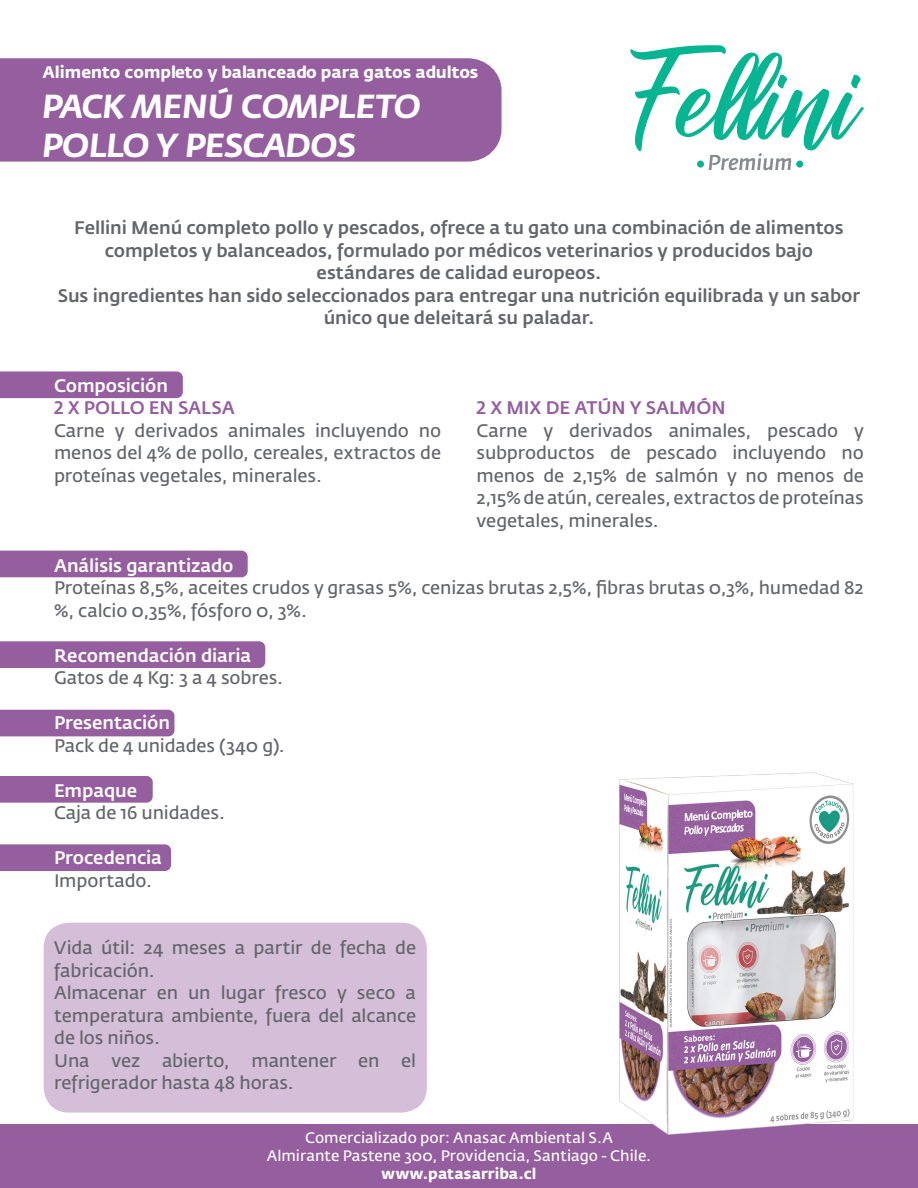
<style>
.page{position:relative;width:918px;height:1188px;background:#fff}
.page>*{position:absolute;margin:0;border:0;box-sizing:border-box;transform-origin:0 0}
.t1{font:italic 700 33px "Fedra Sans Pro";letter-spacing:.01em;color:#fff}
.t2{font:18px/22.5px "Fedra Sans Pro";letter-spacing:-.005em;color:#63656b}
.t3{font:500 18px/22.5px "Fedra Sans Pro";letter-spacing:-.005em;color:#63656b;text-align:center}
.t4{font:500 18px "Fedra Sans Pro";letter-spacing:-.005em;color:#fff}
.t5{font:500 18px "Fedra Sans Pro";letter-spacing:-.005em;color:#955e9f}
.t6{font:700 16.5px "Fedra Sans Pro";color:#fff}
.t7{font:15px "Fedra Sans Pro";color:#fff}
.t8{font:700 15px "Fedra Sans Pro";letter-spacing:.01em;color:#fff}
</style>
<div class="page">
<div style="left:0;top:844px;width:171px;height:27px;background:#955e9f"></div>
<div style="left:0;top:776px;width:153px;height:27px;background:#955e9f"></div>
<div style="left:0;top:710px;width:174px;height:26px;background:#955e9f"></div>
<div style="left:0;top:641px;width:265px;height:27px;background:#955e9f"></div>
<div style="left:44px;top:923px;width:383px;height:190px;background:#d5bed8;border-radius:26px"></div>
<div style="left:0;top:551px;width:248px;height:26px;background:#955e9f"></div>
<div style="left:0;top:1125px;width:918px;height:63px;background:#955e9f"></div>
<div style="left:0;top:371px;width:183px;height:27px;background:#955e9f"></div>
<svg style="left:630px;top:45px;width:234px;height:125px"></svg>
<div style="left:0;top:58px;width:502px;height:104px;background:#955e9f"></div>
<img style="left:596px;top:772px;width:271px;height:363px">
<p class="t6" style="left:43px;top:62px;width:437px">Alimento completo y balanceado para gatos adultos</p>
<p class="t1" style="left:43px;top:86px;width:380px">PACK MENÚ COMPLETO</p>
<p class="t1" style="left:43px;top:125px;width:314px">POLLO Y PESCADOS</p>
<p class="t3" style="left:74px;top:216px;width:771px">Fellini Menú completo pollo y pescados, ofrece a tu gato una combinación de alimentos completos y balanceados, formulado por médicos veterinarios y producidos bajo estándares de calidad europeos.</p>
<p class="t3" style="left:58px;top:284px;width:804px">Sus ingredientes han sido seleccionados para entregar una nutrición equilibrada y un sabor único que deleitará su paladar.</p>
<p class="t4" style="left:54px;top:374px;width:116px">Composición</p>
<p class="t5" style="left:54px;top:396px;width:182px">2 X POLLO EN SALSA</p>
<p class="t2" style="left:54px;top:419px;width:389px;text-align:justify">Carne y derivados animales incluyendo no menos del 4% de pollo, cereales, extractos de proteínas vegetales, minerales.</p>
<p class="t5" style="left:477px;top:396px;width:250px">2 X MIX DE ATÚN Y SALMÓN</p>
<p class="t2" style="left:477px;top:419px;width:389px;text-align:justify">Carne y derivados animales, pescado y subproductos de pescado incluyendo no menos de 2,15% de salmón y no menos de 2,15% de atún, cereales, extractos de proteínas vegetales, minerales.</p>
<p class="t4" style="left:54px;top:554px;width:181px">Análisis garantizado</p>
<p class="t2" style="left:54px;top:576px;width:811px">Proteínas 8,5%, aceites crudos y grasas 5%, cenizas brutas 2,5%, fibras brutas 0,3%, humedad 82 %, calcio 0,35%, fósforo 0, 3%.</p>
<p class="t4" style="left:54px;top:644px;width:199px">Recomendación diaria</p>
<p class="t2" style="left:54px;top:666px;width:230px">Gatos de 4 Kg: 3 a 4 sobres.</p>
<p class="t4" style="left:54px;top:711px;width:118px">Presentación</p>
<p class="t2" style="left:54px;top:734px;width:232px">Pack de 4 unidades (340 g).</p>
<p class="t4" style="left:54px;top:779px;width:85px">Empaque</p>
<p class="t2" style="left:54px;top:801px;width:172px">Caja de 16 unidades.</p>
<p class="t4" style="left:54px;top:846px;width:110px">Procedencia</p>
<p class="t2" style="left:54px;top:869px;width:99px">Importado.</p>
<p class="t2" style="left:54px;top:936px;width:363px">Vida útil: 24 meses a partir de fecha de fabricación.</p>
<p class="t2" style="left:54px;top:981px;width:364px;text-align:justify">Almacenar en un lugar fresco y seco a temperatura ambiente, fuera del alcance de los niños.</p>
<p class="t2" style="left:54px;top:1049px;width:363px">Una vez abierto, mantener en el refrigerador hasta 48 horas.</p>
<p class="t7" style="left:305px;top:1128px;width:309px">Comercializado por: Anasac Ambiental S.A</p>
<p class="t7" style="left:267px;top:1146px;width:386px">Almirante Pastene 300, Providencia, Santiago - Chile.</p>
<p class="t8" style="left:382px;top:1164px;width:156px">www.patasarriba.cl</p>
</div>
